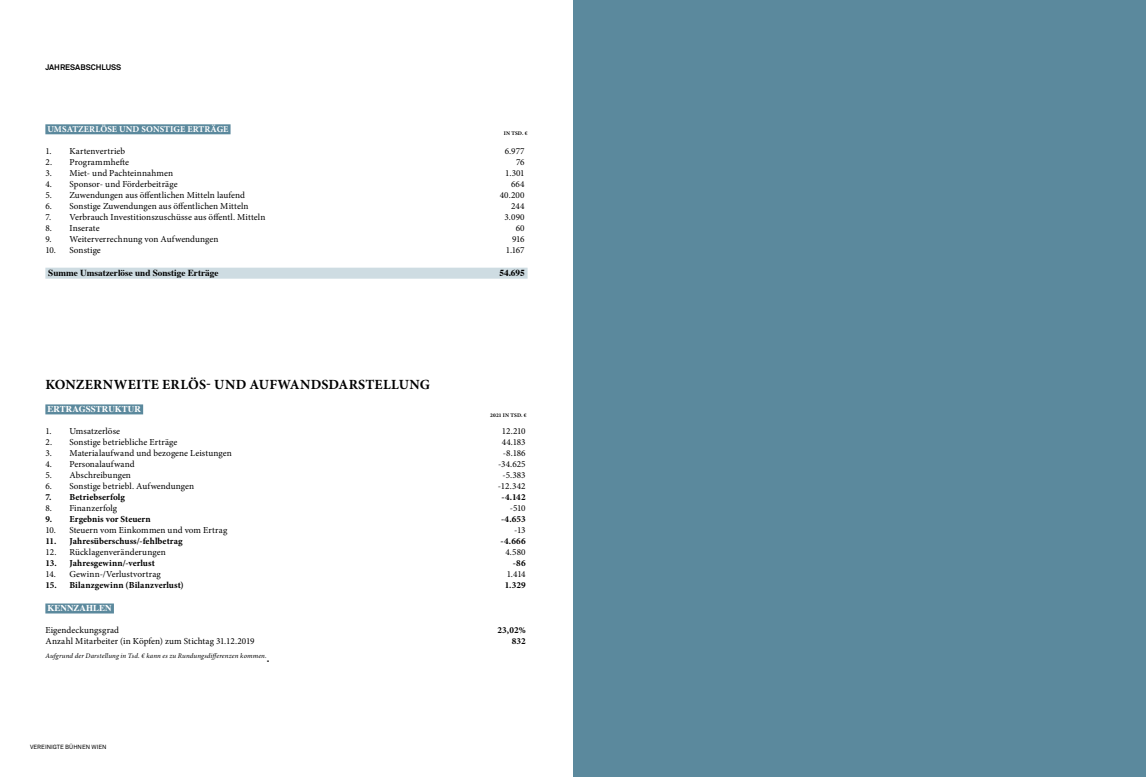
<style>
.page{position:relative;width:1146px;height:777px;background:#fff}
.page>*{position:absolute;margin:0;border:0;box-sizing:border-box;transform-origin:0 0}
.t1{font:700 14px "Minion Pro";letter-spacing:.015em;color:#000}
.t2{font:9.2px "Minion Pro";letter-spacing:.005em;color:#000}
.t3{font:700 9.2px "Minion Pro";letter-spacing:.01em;color:#000}
.t4{font:700 9.2px "Times";color:#000}
.t5{font:700 9px "Minion Pro";letter-spacing:.01em;color:#fff}
.t6{font:700 9px "Times";color:#fff}
.t7{font:700 8px "Akkurat";color:#000}
.t8{font:italic 7px "Minion Pro";letter-spacing:.015em;color:#000}
.t9{font:6px "Akkurat";color:#000}
.t10{font:700 5.5px "Minion Pro";letter-spacing:.035em;color:#000}
</style>
<div class="page">
<div style="left:573px;top:0;width:572px;height:777px;background:#5b899d"></div>
<div style="left:45px;top:124px;width:185px;height:10px;background:#5b899d"></div>
<div style="left:45px;top:268px;width:482px;height:11px;background:#cedce2"></div>
<div style="left:45px;top:404px;width:98px;height:10px;background:#5b899d"></div>
<div style="left:45px;top:603px;width:69px;height:10px;background:#5b899d"></div>
<p class="t7" style="left:45px;top:62px;width:77px">JAHRESABSCHLUSS</p>
<p class="t5" style="left:47px;top:123px;width:183px">UMSATZERLÖSE UND SONSTIGE ERTRÄGE</p>
<p class="t2" style="left:45px;top:145px;width:81px">1. Kartenvertrieb</p>
<p class="t2" style="left:504px;top:145px;width:22px">6.977</p>
<p class="t2" style="left:45px;top:156px;width:85px">2. Programmhefte</p>
<p class="t2" style="left:516px;top:156px;width:10px">76</p>
<p class="t2" style="left:45px;top:167px;width:129px">3. Miet- und Pachteinnahmen</p>
<p class="t2" style="left:505px;top:167px;width:21px">1.301</p>
<p class="t2" style="left:45px;top:178px;width:134px">4. Sponsor- und Förderbeiträge</p>
<p class="t2" style="left:511px;top:178px;width:15px">664</p>
<p class="t2" style="left:45px;top:189px;width:201px">5. Zuwendungen aus öffentlichen Mitteln laufend</p>
<p class="t2" style="left:499px;top:189px;width:27px">40.200</p>
<p class="t2" style="left:45px;top:200px;width:205px">6. Sonstige Zuwendungen aus öffentlichen Mitteln</p>
<p class="t2" style="left:511px;top:200px;width:15px">244</p>
<p class="t2" style="left:45px;top:211px;width:221px">7. Verbrauch Investitionszuschüsse aus öffentl. Mitteln</p>
<p class="t2" style="left:504px;top:211px;width:22px">3.090</p>
<p class="t2" style="left:45px;top:222px;width:56px">8. Inserate</p>
<p class="t2" style="left:515px;top:222px;width:11px">60</p>
<p class="t2" style="left:45px;top:233px;width:175px">9. Weiterverrechnung von Aufwendungen</p>
<p class="t2" style="left:512px;top:233px;width:14px">916</p>
<p class="t2" style="left:45px;top:244px;width:57px">10. Sonstige</p>
<p class="t2" style="left:505px;top:244px;width:20px">1.167</p>
<p class="t4" style="left:48px;top:264px;width:172px">Summe Umsatzerlöse und Sonstige Erträge</p>
<p class="t4" style="left:499px;top:264px;width:27px">54.695</p>
<p class="t10" style="left:503px;top:130px;width:25px">IN TSD. €</p>
<h1 class="t1" style="left:45px;top:375px;width:386px">KONZERNWEITE ERLÖS- UND AUFWANDSDARSTELLUNG</h1>
<p class="t6" style="left:48px;top:400px;width:95px">ERTRAGSSTRUKTUR</p>
<p class="t2" style="left:45px;top:425px;width:76px">1. Umsatzerlöse</p>
<p class="t2" style="left:501px;top:425px;width:25px">12.210</p>
<p class="t2" style="left:45px;top:436px;width:133px">2. Sonstige betriebliche Erträge</p>
<p class="t2" style="left:501px;top:436px;width:26px">44.183</p>
<p class="t2" style="left:45px;top:447px;width:188px">3. Materialaufwand und bezogene Leistungen</p>
<p class="t2" style="left:503px;top:447px;width:24px">-8.186</p>
<p class="t2" style="left:45px;top:458px;width:91px">4. Personalaufwand</p>
<p class="t2" style="left:498px;top:458px;width:29px">-34.625</p>
<p class="t2" style="left:45px;top:469px;width:87px">5. Abschreibungen</p>
<p class="t2" style="left:502px;top:469px;width:25px">-5.383</p>
<p class="t2" style="left:45px;top:480px;width:150px">6. Sonstige betriebl. Aufwendungen</p>
<p class="t2" style="left:498px;top:480px;width:29px">-12.342</p>
<p class="t3" style="left:45px;top:491px;width:81px">7. Betriebserfolg</p>
<p class="t3" style="left:501px;top:491px;width:26px">-4.142</p>
<p class="t2" style="left:45px;top:502px;width:73px">8. Finanzerfolg</p>
<p class="t2" style="left:510px;top:502px;width:17px">-510</p>
<p class="t3" style="left:45px;top:513px;width:107px">9. Ergebnis vor Steuern</p>
<p class="t3" style="left:501px;top:513px;width:26px">-4.653</p>
<p class="t2" style="left:45px;top:524px;width:183px">10. Steuern vom Einkommen und vom Ertrag</p>
<p class="t2" style="left:514px;top:524px;width:13px">-13</p>
<p class="t3" style="left:45px;top:535px;width:139px">11. Jahresüberschuss/-fehlbetrag</p>
<p class="t3" style="left:500px;top:535px;width:27px">-4.666</p>
<p class="t2" style="left:45px;top:546px;width:122px">12. Rücklagenveränderungen</p>
<p class="t2" style="left:505px;top:546px;width:22px">4.580</p>
<p class="t3" style="left:45px;top:557px;width:111px">13. Jahresgewinn/-verlust</p>
<p class="t3" style="left:513px;top:557px;width:14px">-86</p>
<p class="t2" style="left:45px;top:568px;width:117px">14. Gewinn-/Verlustvortrag</p>
<p class="t2" style="left:506px;top:568px;width:20px">1.414</p>
<p class="t3" style="left:45px;top:579px;width:140px">15. Bilanzgewinn (Bilanzverlust)</p>
<p class="t3" style="left:504px;top:579px;width:22px">1.329</p>
<p class="t6" style="left:48px;top:599px;width:66px">KENNZAHLEN</p>
<p class="t2" style="left:45px;top:624px;width:75px">Eigendeckungsgrad</p>
<p class="t3" style="left:497px;top:624px;width:30px">23,02%</p>
<p class="t2" style="left:45px;top:635px;width:211px">Anzahl Mitarbeiter (in Köpfen) zum Stichtag 31.12.2019</p>
<p class="t3" style="left:512px;top:635px;width:15px">832</p>
<p class="t8" style="left:45px;top:651px;width:223px">Aufgrund der Darstellung in Tsd. € kann es zu Rundungsdifferenzen kommen.</p>
<p class="t10" style="left:490px;top:411px;width:38px">2021 IN TSD. €</p>
<p class="t9" style="left:30px;top:742px;width:78px">VEREINIGTE BÜHNEN WIEN</p>
</div>
